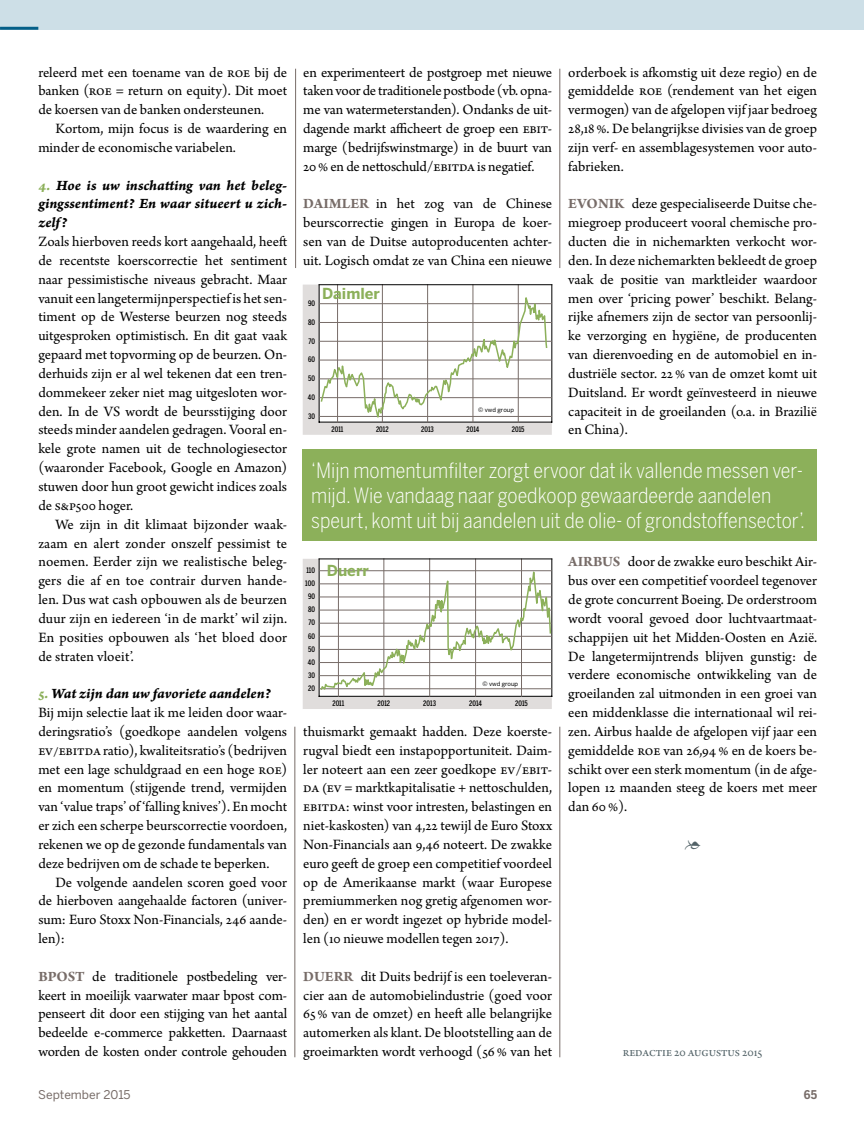
<style>
.page{position:relative;width:864px;height:1136px;background:#fff}
.page>*{position:absolute;margin:0;border:0;box-sizing:border-box;transform-origin:0 0}
.t1{font:300 21px/25.2px "Benton Sans Cond";color:#fff}
.t2{font:15px/18.9px "Arno Pro";letter-spacing:-.005em;color:#000;text-align:justify}
.t3{font:15px/18.9px "Arno Pro Bold Italic Caption";letter-spacing:-.005em;color:#000;text-align:justify}
.t4{font:700 15px "Benton Sans";color:#8cb05a}
.t5{font:15px "Arno Pro";color:#526267}
.t6{font:13.5px "Arno Pro Subhead";letter-spacing:-.005em;color:#526267}
.t7{font:12px "Benton Sans";color:#776c68}
.t8{font:700 12px "Benton Sans Cond";color:#776c68}
.t9{font:500 7.5px/13px "Benton Sans Comp";color:#000;text-align:center}
.t10{font:6px "Benton Sans";color:#000}
.s1{color:#8cb05a}
.s2{font-weight:700;color:#776c68}
</style>
<div class="page">
<div style="left:0;top:0;width:863px;height:30px;background:#cddfe7"></div>
<div style="left:302px;top:449px;width:514px;height:92px;background:#8cb05a"></div>
<hr style="left:295px;top:69px;width:1px;height:199px;background:#776c68">
<hr style="left:559px;top:69px;width:1px;height:199px;background:#776c68">
<hr style="left:559px;top:726px;width:1px;height:331px;background:#776c68">
<hr style="left:294px;top:726px;width:1px;height:331px;background:#776c68">
<hr style="left:551px;top:559px;width:1px;height:137px;background:#000">
<svg style="left:303px;top:558px;width:248px;height:151px"></svg>
<hr style="left:551px;top:285px;width:1px;height:137px;background:#000">
<svg style="left:303px;top:284px;width:248px;height:151px"></svg>
<p class="t2" style="left:38px;top:63px;width:250px">releerd met een toename van de ROE bij de banken (ROE = return on equity). Dit moet de koersen van de banken ondersteunen.</p>
<p class="t2" style="left:38px;top:120px;width:250px;text-indent:17px">Kortom, mijn focus is de waardering en minder de economische variabelen.</p>
<p class="t3" style="left:38px;top:176px;width:250px"><span class="s1">4.</span> Hoe is uw inschatting van het beleg&shy;gingssentiment? En waar situeert u zich&shy;zelf?</p>
<p class="t2" style="left:38px;top:233px;width:250px">Zoals hierboven reeds kort aangehaald, heeft de recentste koerscorrectie het sentiment naar pessimistische niveaus gebracht. Maar vanuit een langetermijnperspectief is het sen&shy;timent op de Westerse beurzen nog steeds uitgesproken optimistisch. En dit gaat vaak gepaard met topvorming op de beurzen. On&shy;derhuids zijn er al wel tekenen dat een tren&shy;dommekeer zeker niet mag uitgesloten wor&shy;den. In de VS wordt de beursstijging door steeds minder aandelen gedragen. Vooral en&shy;kele grote namen uit de technologiesector (waaronder Facebook, Google en Amazon) stuwen door hun groot gewicht indices zoals de S&amp;P500 hoger.</p>
<p class="t2" style="left:38px;top:515px;width:250px;text-indent:17px">We zijn in dit klimaat bijzonder waak&shy;zaam en alert zonder onszelf pessimist te noemen. Eerder zijn we realistische beleg&shy;gers die af en toe contrair durven hande&shy;len. Dus wat cash opbouwen als de beurzen duur zijn en iedereen ‘in de markt’ wil zijn.<br>En posities opbouwen als ‘het bloed door de straten vloeit’.</p>
<p class="t3" style="left:38px;top:684px;width:234px"><span class="s1">5.</span> Wat zijn dan uw favoriete aandelen?</p>
<p class="t2" style="left:38px;top:703px;width:250px">Bij mijn selectie laat ik me leiden door waar&shy;deringsratio’s (goedkope aandelen volgens EV/EBITDA ratio), kwaliteitsratio’s (bedrijven met een lage schuldgraad en een hoge ROE) en momentum (stijgende trend, vermijden van ‘value traps’ of ‘falling knives’). En mocht er zich een scherpe beurscorrectie voordoen, rekenen we op de gezonde fundamentals van deze bedrijven om de schade te beperken.</p>
<p class="t2" style="left:38px;top:873px;width:250px;text-indent:17px">De volgende aandelen scoren goed voor de hierboven aangehaalde factoren (univer&shy;sum: Euro Stoxx Non-Financials, 246 aande&shy;len):</p>
<p class="t2" style="left:38px;top:967px;width:250px"><span class="s2">BPOST</span> de traditionele postbedeling ver&shy;keert in moeilijk vaarwater maar bpost com&shy;penseert dit door een stijging van het aantal bedeelde e-commerce pakketten. Daarnaast worden de kosten onder controle gehouden</p>
<p class="t2" style="left:303px;top:63px;width:250px">en experimenteert de postgroep met nieuwe taken voor de traditionele postbode (vb. opna&shy;me van watermeterstanden). Ondanks de uit&shy;dagende markt afficheert de groep een EBIT&shy;marge (bedrijfswinstmarge) in de buurt van 20% en de nettoschuld/EBITDA is negatief.</p>
<p class="t2" style="left:303px;top:195px;width:250px"><span class="s2">DAIMLER</span> in het zog van de Chinese beurscorrectie gingen in Europa de koer&shy;sen van de Duitse autoproducenten achter&shy;uit. Logisch omdat ze van China een nieuwe</p>
<p class="t9" style="left:308px;top:296px;width:8px">90</p>
<p class="t9" style="left:308px;top:334px;width:8px">70</p>
<p class="t9" style="left:308px;top:353px;width:8px">60</p>
<p class="t9" style="left:308px;top:390px;width:9px">40</p>
<p class="t9" style="left:308px;top:409px;width:8px">30</p>
<p class="t9" style="left:308px;top:315px;width:9px">80</p>
<p class="t9" style="left:308px;top:372px;width:8px">50</p>
<p class="t4" style="left:322px;top:285px;width:59px">Daimler</p>
<p class="t10" style="left:478px;top:406px;width:37px">© vwd group</p>
<p class="t9" style="left:331px;top:422px;width:13px">2011</p>
<p class="t9" style="left:376px;top:422px;width:14px">2012</p>
<p class="t9" style="left:421px;top:422px;width:14px">2013</p>
<p class="t9" style="left:466px;top:422px;width:14px">2014</p>
<p class="t9" style="left:511px;top:422px;width:14px">2015</p>
<p class="t2" style="left:568px;top:63px;width:250px">orderboek is afkomstig uit deze regio) en de gemiddelde ROE (rendement van het eigen vermogen) van de afgelopen vijf jaar bedroeg 28,18%. De belangrijkse divisies van de groep zijn verf- en assemblagesystemen voor auto&shy;fabrieken.</p>
<p class="t2" style="left:568px;top:195px;width:250px"><span class="s2">EVONIK</span> deze gespecialiseerde Duitse che&shy;miegroep produceert vooral chemische pro&shy;ducten die in nichemarkten verkocht wor&shy;den. In deze nichemarkten bekleedt de groep vaak de positie van marktleider waardoor men over ‘pricing power’ beschikt. Belang&shy;rijke afnemers zijn de sector van persoonlij&shy;ke verzorging en hygiëne, de producenten van dierenvoeding en de automobiel en in&shy;dustriële sector. 22% van de omzet komt uit Duitsland. Er wordt geïnvesteerd in nieuwe capaciteit in de groeilanden (o.a. in Brazilië en China).</p>
<h1 class="t1" style="left:311px;top:457px;width:495px">‘Mijn momentumfilter zorgt ervoor dat ik vallende messen ver&shy;mijd. Wie vandaag naar goedkoop gewaardeerde aandelen speurt, komt uit bij aandelen uit de olie- of grondstoffensector’.</h1>
<p class="t9" style="left:306px;top:563px;width:10px">110</p>
<p class="t9" style="left:305px;top:576px;width:11px">100<br>90</p>
<p class="t9" style="left:308px;top:603px;width:9px">80</p>
<p class="t9" style="left:308px;top:616px;width:8px;text-align:left">70<br>60</p>
<p class="t9" style="left:308px;top:655px;width:9px;text-align:justify">40<br>30<br>20</p>
<p class="t9" style="left:308px;top:642px;width:8px">50</p>
<p class="t4" style="left:327px;top:561px;width:43px">Duerr</p>
<p class="t10" style="left:482px;top:680px;width:37px">© vwd group</p>
<p class="t9" style="left:332px;top:696px;width:13px">2011</p>
<p class="t9" style="left:377px;top:696px;width:14px">2012</p>
<p class="t9" style="left:423px;top:696px;width:14px">2013</p>
<p class="t9" style="left:469px;top:696px;width:14px">2014</p>
<p class="t9" style="left:515px;top:696px;width:14px">2015</p>
<p class="t2" style="left:303px;top:722px;width:250px">thuismarkt gemaakt hadden. Deze koerste&shy;rugval biedt een instapopportuniteit. Daim&shy;ler noteert aan een zeer goedkope EV/EBIT-DA (EV = marktkapitalisatie + nettoschulden, EBITDA: winst voor intresten, belastingen en niet-kaskosten) van 4,22 tewijl de Euro Stoxx Non-Financials aan 9,46 noteert. De zwakke euro geeft de groep een competitief voordeel op de Amerikaanse markt (waar Europese premiummerken nog gretig afgenomen wor&shy;den) en er wordt ingezet op hybride model&shy;len (10 nieuwe modellen tegen 2017).</p>
<p class="t2" style="left:303px;top:967px;width:250px"><span class="s2">DUERR</span> dit Duits bedrijf is een toeleveran&shy;cier aan de automobielindustrie (goed voor 65% van de omzet) en heeft alle belangrijke automerken als klant. De blootstelling aan de groeimarkten wordt verhoogd (56% van het</p>
<p class="t2" style="left:568px;top:553px;width:250px"><span class="s2">AIRBUS</span> door de zwakke euro beschikt Air&shy;bus over een competitief voordeel tegenover de grote concurrent Boeing. De orderstroom wordt vooral gevoed door luchtvaartmaat&shy;schappijen uit het Midden-Oosten en Azië.<br>De langetermijntrends blijven gunstig: de verdere economische ontwikkeling van de groeilanden zal uitmonden in een groei van een middenklasse die internationaal wil rei&shy;zen. Airbus haalde de afgelopen vijf jaar een gemiddelde ROE van 26,94% en de koers be&shy;schikt over een sterk momentum (in de afge&shy;lopen 12 maanden steeg de koers met meer dan 60%).</p>
<p class="t5" style="left:684px;top:835px;width:18px">•</p>
<p class="t6" style="left:622px;top:1044px;width:141px">Redactie 20 augustus 2015</p>
<p class="t7" style="left:38px;top:1087px;width:94px">September 2015</p>
<p class="t8" style="left:803px;top:1086px;width:15px">65</p>
</div>
